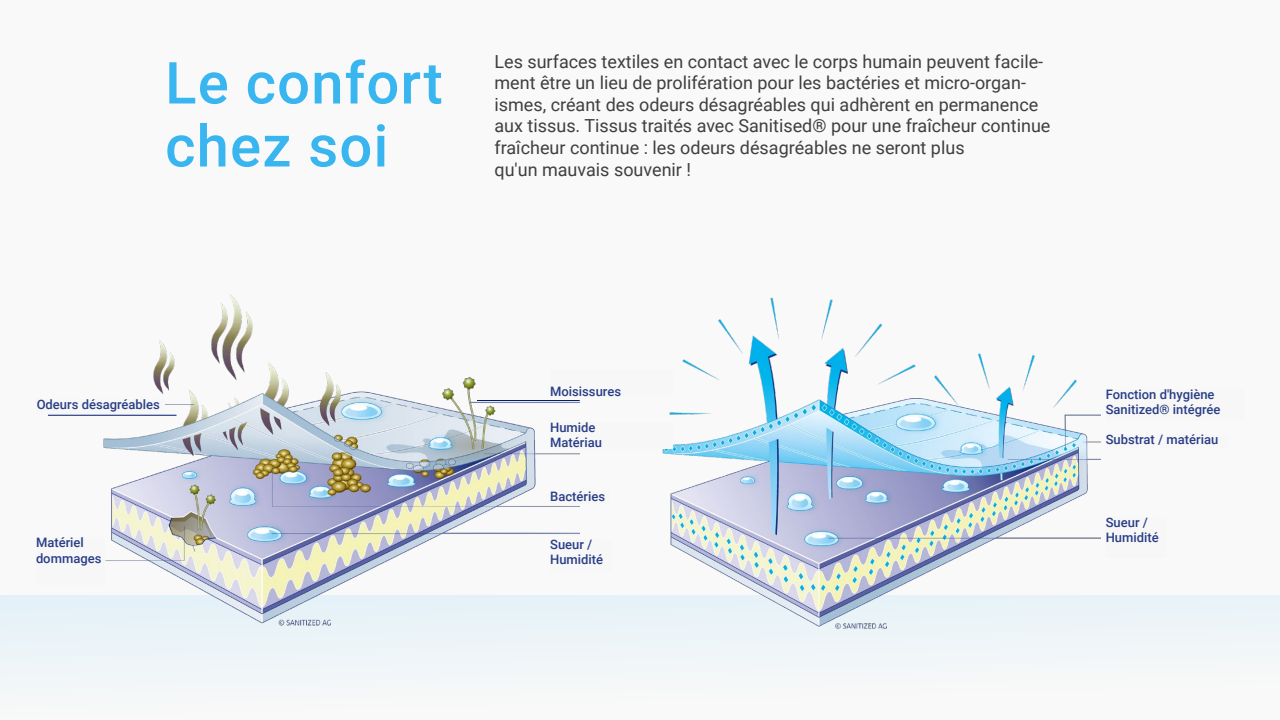
<style>
.page{position:relative;width:1280px;height:720px;background:#f9f9f9}
.page>*{position:absolute;margin:0;border:0;box-sizing:border-box;transform-origin:0 0}
.t1{font:500 58px/63px "Roboto";letter-spacing:.02em;color:#39b5f0}
.t2{font:18px/21.6px "Roboto";color:#3f3f41}
.t3{font:500 13px/15.6px "Roboto";color:#293e87}
</style>
<div class="page">
<div style="left:0;top:595px;width:1280px;height:125px;background:linear-gradient(to bottom,#e6f2f8,#fbfaf8)"></div>
<img style="left:96px;top:294px;width:484px;height:395px">
<img style="left:645px;top:297px;width:456px;height:359px">
<hr style="left:477px;top:400px;width:103px;height:1px;background:#001b71">
<hr style="left:48px;top:415px;width:128px;height:1px;background:#001b71">
<div style="left:37px;top:399px;width:128px;height:15px;background:#f7f7f7"></div>
<div style="left:550px;top:370px;width:122px;height:27px;background:#f7f7f7"></div>
<div style="left:550px;top:422px;width:122px;height:27px;background:#f7f7f7"></div>
<div style="left:550px;top:491px;width:59px;height:12px;background:#f7f7f7"></div>
<div style="left:550px;top:539px;width:61px;height:32px;background:#f7f7f7"></div>
<div style="left:36px;top:538px;width:68px;height:47px;background:#f7f7f7"></div>
<h1 class="t1" style="left:165px;top:49px;width:279px">Le confort chez soi</h1>
<p class="t2" style="left:494px;top:50px;width:557px">Les surfaces textiles en contact avec le corps humain peuvent facile&shy;ment être un lieu de prolifération pour les bactéries et micro-organ&shy;ismes, créant des odeurs désagréables qui adhèrent en permanence aux tissus. Tissus traités avec Sanitised® pour une fraîcheur continue fraîcheur continue : les odeurs désagréables ne seront plus<br>qu'un mauvais souvenir !</p>
<p class="t3" style="left:37px;top:396px;width:125px">Odeurs désagréables</p>
<p class="t3" style="left:36px;top:534px;width:49px">Matériel</p>
<p class="t3" style="left:36px;top:550px;width:67px">dommages</p>
<p class="t3" style="left:550px;top:383px;width:72px">Moisissures</p>
<p class="t3" style="left:1106px;top:386px;width:116px">Fonction d'hygiène<br>Sanitized® intégrée</p>
<p class="t3" style="left:550px;top:419px;width:53px">Humide<br>Matériau</p>
<p class="t3" style="left:1106px;top:431px;width:114px">Substrat / matériau</p>
<p class="t3" style="left:550px;top:488px;width:56px">Bactéries</p>
<p class="t3" style="left:550px;top:536px;width:55px">Sueur /<br>Humidité</p>
<p class="t3" style="left:1106px;top:514px;width:44px">Sueur /</p>
<p class="t3" style="left:1106px;top:529px;width:55px">Humidité</p>
</div>
